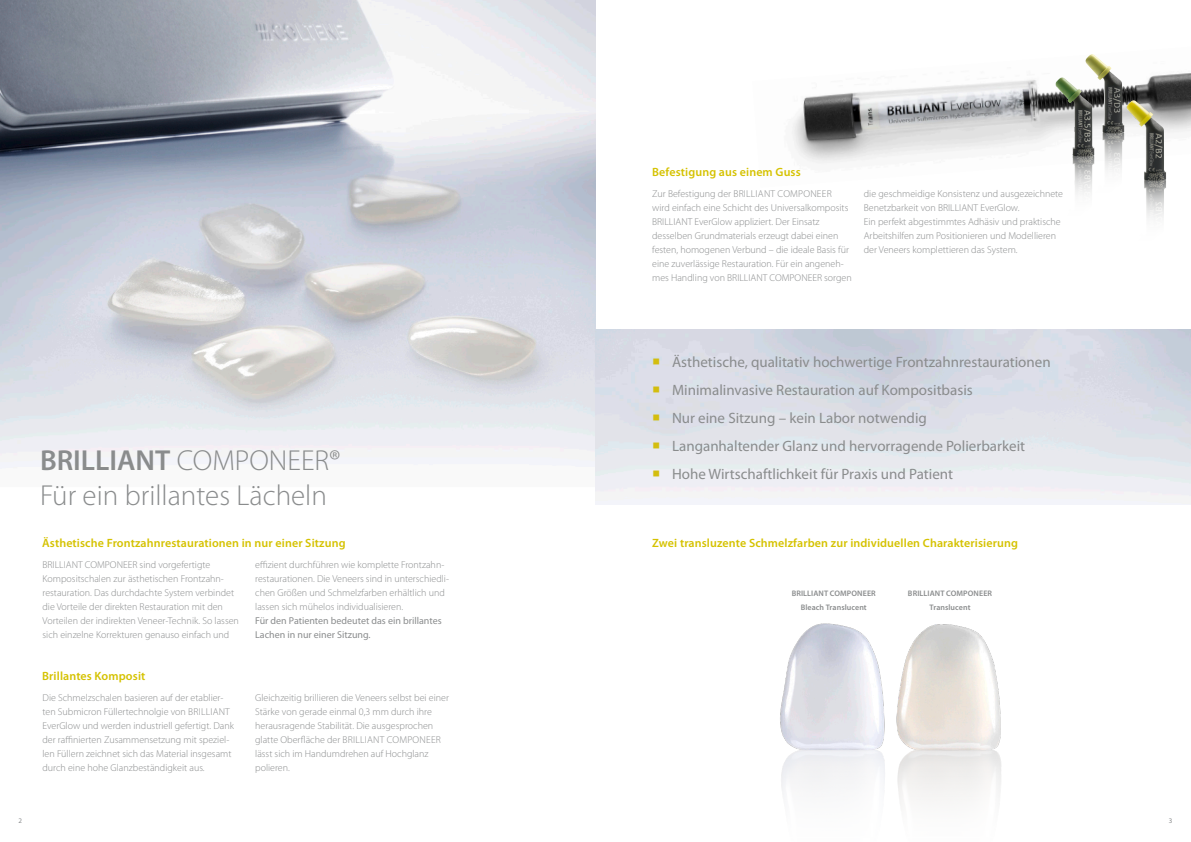
<style>
.page{position:relative;width:1191px;height:842px;background:#fff}
.page>*{position:absolute;margin:0;border:0;box-sizing:border-box;transform-origin:0 0}
.t1{font:300 29px/35px "Myriad Pro";color:#8a8c8d}
.t2{font:15px/27.9px "Myriad Pro";color:#8a8c8d}
.t3{font:600 12px "Myriad Pro";letter-spacing:.01em;color:#d5c200}
.t4{font:300 10px/14px "Myriad Pro";color:#8a8c8d}
.t5{font:10px/14px "Myriad Pro";color:#8a8c8d}
.t6{font:600 8px/14px "Myriad Pro";letter-spacing:.01em;color:#8a8c8d;text-align:center}
.t7{font:7px "Myriad Pro";color:#8a8c8d}
.s1{font-weight:600}
</style>
<div class="page">
<img style="left:0;top:0;width:595px;height:469px">
<img style="left:780px;top:623px;width:221px;height:182px">
<img style="left:792px;top:73px;width:399px;height:91px">
<img style="left:1053px;top:157px;width:30px;height:37px">
<img style="left:1053px;top:77px;width:30px;height:80px">
<img style="left:1083px;top:134px;width:41px;height:61px">
<img style="left:1083px;top:54px;width:41px;height:80px">
<img style="left:1144px;top:181px;width:22px;height:38px">
<img style="left:1124px;top:100px;width:42px;height:81px">
<svg style="left:653px;top:359px;width:6px;height:6px"></svg>
<svg style="left:653px;top:387px;width:6px;height:6px"></svg>
<svg style="left:653px;top:415px;width:6px;height:5px"></svg>
<svg style="left:653px;top:442px;width:6px;height:6px"></svg>
<svg style="left:653px;top:470px;width:6px;height:6px"></svg>
<p class="t3" style="left:652px;top:164px;width:150px">Befestigung aus einem Guss</p>
<p class="t4" style="left:652px;top:186px;width:201px">Zur Befestigung der BRILLIANT COMPONEER wird einfach eine Schicht des Universalkomposits BRILLIANT EverGlow appliziert. Der Einsatz desselben Grundmaterials erzeugt dabei einen festen, homogenen Verbund – die ideale Basis für eine zuverlässige Restauration. Für ein angeneh&shy;mes Handling von BRILLIANT COMPONEER sorgen</p>
<p class="t4" style="left:863px;top:186px;width:201px">die geschmeidige Konsistenz und ausgezeichnete Benetzbarkeit von BRILLIANT EverGlow.<br>Ein perfekt abgestimmtes Adhäsiv und praktische Arbeitshilfen zum Positionieren und Modellieren der Veneers komplettieren das System.</p>
<p class="t2" style="left:672px;top:348px;width:380px">Ästhetische, qualitativ hochwertige Frontzahnrestaurationen Minimalinvasive Restauration auf Kompositbasis<br>Nur eine Sitzung – kein Labor notwendig<br>Langanhaltender Glanz und hervorragende Polierbarkeit Hohe Wirtschaftlichkeit für Praxis und Patient</p>
<h1 class="t1" style="left:40px;top:442px;width:302px"><span class="s1">BRILLIANT</span> COMPONEER®<br>Für ein brillantes Lächeln</h1>
<p class="t3" style="left:42px;top:535px;width:305px">Ästhetische Frontzahnrestaurationen in nur einer Sitzung</p>
<p class="t3" style="left:652px;top:535px;width:367px">Zwei transluzente Schmelzfarben zur individuellen Charakterisierung</p>
<p class="t4" style="left:43px;top:557px;width:198px">BRILLIANT COMPONEER sind vorgefertigte Kompositschalen zur ästhetischen Frontzahn&shy;restauration. Das durchdachte System verbindet die Vorteile der direkten Restauration mit den Vorteilen der indirekten Veneer-Technik. So lassen sich einzelne Korrekturen genauso einfach und</p>
<p class="t4" style="left:255px;top:557px;width:195px">effizient durchführen wie komplette Frontzahn&shy;restaurationen. Die Veneers sind in unterschiedli&shy;chen Größen und Schmelzfarben erhältlich und lassen sich mühelos individualisieren.</p>
<p class="t5" style="left:255px;top:613px;width:188px">Für den Patienten bedeutet das ein brillantes<br>Lachen in nur einer Sitzung.</p>
<p class="t3" style="left:42px;top:668px;width:105px">Brillantes Komposit</p>
<p class="t4" style="left:43px;top:690px;width:193px">Die Schmelzschalen basieren auf der etablier&shy;ten Submicron Füllertechnolgie von BRILLIANT EverGlow und werden industriell gefertigt. Dank der raffinierten Zusammensetzung mit speziel&shy;len Füllern zeichnet sich das Material insgesamt durch eine hohe Glanzbeständigkeit aus.</p>
<p class="t4" style="left:255px;top:690px;width:195px">Gleichzeitig brillieren die Veneers selbst bei einer Stärke von gerade einmal 0,3 mm durch ihre herausragende Stabilität. Die ausgesprochen glatte Oberfläche der BRILLIANT COMPONEER lässt sich im Handumdrehen auf Hochglanz polieren.</p>
<p class="t6" style="left:791px;top:586px;width:86px">BRILLIANT COMPONEER<br>Bleach Translucent</p>
<p class="t6" style="left:908px;top:586px;width:86px">BRILLIANT COMPONEER<br>Translucent</p>
<p class="t7" style="left:19px;top:817px;width:5px">2</p>
<p class="t7" style="left:1168px;top:817px;width:5px">3</p>
</div>
